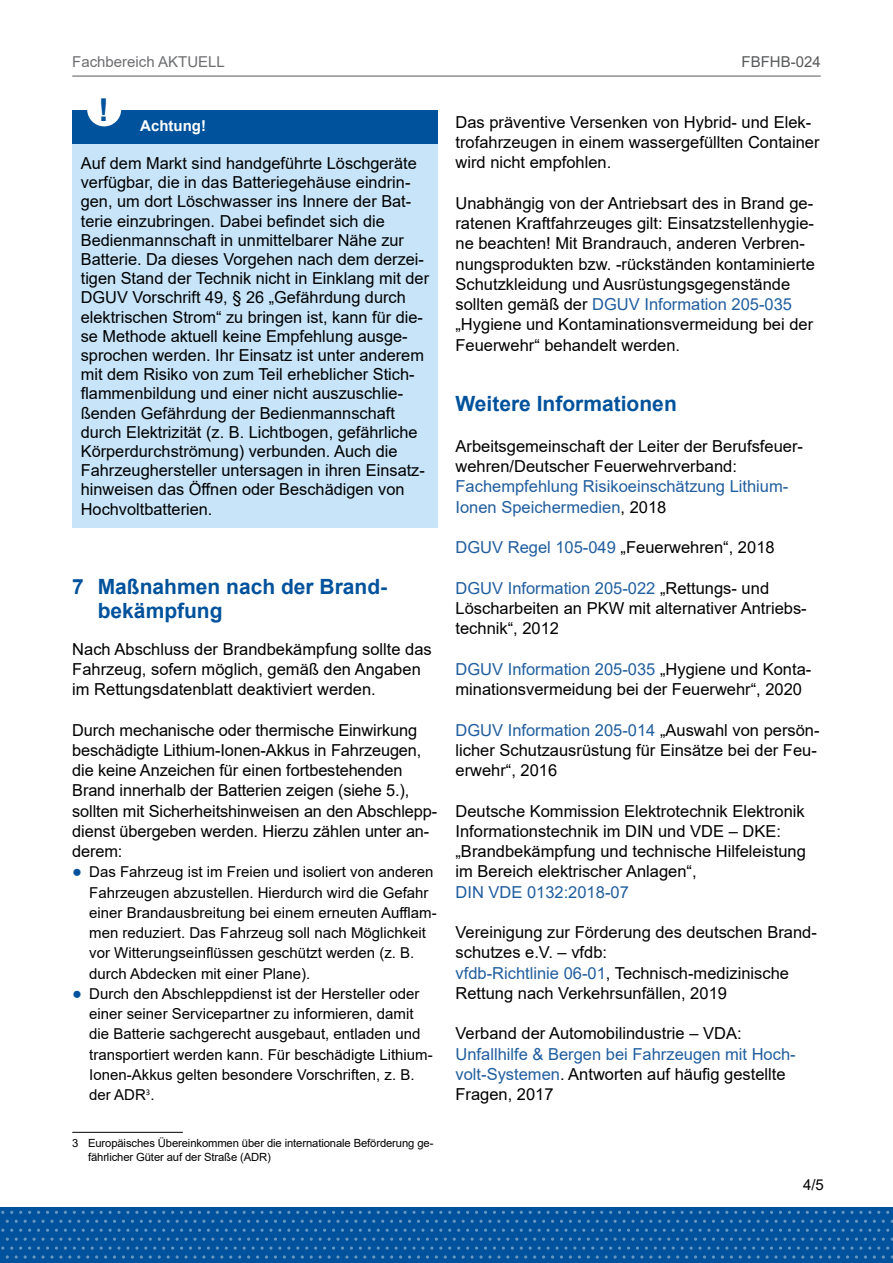
<style>
.page{position:relative;width:893px;height:1263px;background:#fff}
.page>*{position:absolute;margin:0;border:0;box-sizing:border-box;transform-origin:0 0}
.D_-_Überschrift__sch{font:700 31.5px "Arial";color:#00529c}
.D_-_Unter-Übersch{font:700 21px/24px "Arial";color:#00529c}
.Fließtext{font:16.5px/20.2px "Arial";color:#000}
.Fließtext_10__bullet{font:15px/20.2px "Arial";color:#000}
.t1{font:15px "Arial";color:#6d6e71}
.t2{font:15px "Arial";color:#58595b}
.Infokasten_Headline{font:700 15px "Arial";color:#fff}
.Fußnote{font:11.25px/14.2px "Arial";letter-spacing:-.01em;color:#000}
.s1{font-size:16.5px;color:#00529c}
.s2{color:#215e9e}
</style>
<div class="page">
<div style="left:0;top:1207px;width:893px;height:56px;background:#00529c"></div>
<svg style="left:243px;top:1211px;width:38px;height:3px"></svg>
<svg style="left:386px;top:1211px;width:47px;height:3px"></svg>
<svg style="left:538px;top:1211px;width:38px;height:3px"></svg>
<svg style="left:681px;top:1211px;width:38px;height:3px"></svg>
<svg style="left:824px;top:1211px;width:38px;height:3px"></svg>
<svg style="left:725px;top:1220px;width:168px;height:38px"></svg>
<svg style="left:100px;top:1211px;width:38px;height:3px"></svg>
<svg style="left:1px;top:1220px;width:723px;height:38px"></svg>
<div style="left:72px;top:110px;width:366px;height:34px;background:#00529c"></div>
<div style="left:72px;top:144px;width:366px;height:383px;background:#c7e4f8"></div>
<div style="left:87px;top:92px;width:34px;height:34px;background:#fff;border-radius:50%"></div>
<hr style="left:72px;top:1132px;width:111px;height:1px;background:#000">
<hr style="left:72px;top:76px;width:749px;height:1px;background:#58595b">
<p class="t1" style="left:72px;top:52px;width:154px">Fachbereich AKTUELL</p>
<p class="t2" style="left:741px;top:52px;width:81px">FBFHB-024</p>
<h1 class="D_-_Überschrift__sch" style="left:98px;top:88px;width:12px">!</h1>
<p class="Infokasten_Headline" style="left:140px;top:116px;width:67px">Achtung!</p>
<p class="Fließtext" style="left:81px;top:153px;width:350px;line-height:19.2px">Auf dem Markt sind handgeführte Löschgeräte verfügbar, die in das Batteriegehäuse eindrin&shy;gen, um dort Löschwasser ins Innere der Bat&shy;terie einzubringen. Dabei befindet sich die Bedienmannschaft in unmittelbarer Nähe zur Batterie. Da dieses Vorgehen nach dem derzei&shy;tigen Stand der Technik nicht in Einklang mit der DGUV Vorschrift 49, § 26 „Gefährdung durch elektrischen Strom“ zu bringen ist, kann für die&shy;se Methode aktuell keine Empfehlung ausge&shy;sprochen werden. Ihr Einsatz ist unter anderem mit dem Risiko von zum Teil erheblicher Stich&shy;flammenbildung und einer nicht auszuschlie&shy;ßenden Gefährdung der Bedienmannschaft durch Elektrizität (z. B. Lichtbogen, gefährliche Körperdurchströmung) verbunden. Auch die Fahrzeughersteller untersagen in ihren Einsatz&shy;hinweisen das Öffnen oder Beschädigen von Hochvoltbatterien.</p>
<h1 class="D_-_Unter-Übersch" style="left:98px;top:575px;width:291px;text-indent:-26px">7 Maßnahmen nach der Brand&shy;bekämpfung</h1>
<p class="Fließtext" style="left:72px;top:638px;width:361px">Nach Abschluss der Brandbekämpfung sollte das<br>Fahrzeug, sofern möglich, gemäß den Angaben im Rettungsdatenblatt deaktiviert werden.</p>
<p class="Fließtext" style="left:72px;top:719px;width:365px">Durch mechanische oder thermische Einwirkung beschädigte Lithium-Ionen-Akkus in Fahrzeugen, die keine Anzeichen für einen fortbestehenden Brand innerhalb der Batterien zeigen (siehe 5.), sollten mit Sicherheitshinweisen an den Abschlepp&shy;dienst übergeben werden. Hierzu zählen unter an&shy;derem:</p>
<p class="Fließtext_10__bullet" style="left:89px;top:862px;width:349px;text-indent:-17px"><span class="s1">●</span> Das Fahrzeug ist im Freien und isoliert von anderen Fahrzeugen abzustellen. Hierdurch wird die Gefahr einer Brandausbreitung bei einem erneuten Aufflam&shy;men reduziert. Das Fahrzeug soll nach Möglichkeit vor Witterungseinflüssen geschützt werden (z. B. durch Abdecken mit einer Plane).</p>
<p class="Fließtext_10__bullet" style="left:89px;top:983px;width:345px;text-indent:-17px"><span class="s1">●</span> Durch den Abschleppdienst ist der Hersteller oder einer seiner Servicepartner zu informieren, damit die Batterie sachgerecht ausgebaut, entladen und transportiert werden kann. Für beschädigte Lithium-Ionen-Akkus gelten besondere Vorschriften, z. B. der ADR<sup>3</sup>.</p>
<p class="Fußnote" style="left:88px;top:1135px;width:347px;text-indent:-16px">3 Europäisches Übereinkommen über die internationale Beförderung ge&shy;fährlicher Güter auf der Straße (ADR)</p>
<p class="Fließtext" style="left:455px;top:112px;width:366px">Das präventive Versenken von Hybrid- und Elek&shy;trofahrzeugen in einem wassergefüllten Container wird nicht empfohlen.</p>
<p class="Fließtext" style="left:455px;top:193px;width:361px">Unabhängig von der Antriebsart des in Brand ge&shy;ratenen Kraftfahrzeuges gilt: Einsatzstellenhygie&shy;ne beachten! Mit Brandrauch, anderen Verbren&shy;nungsprodukten bzw. -rückständen kontaminierte Schutzkleidung und Ausrüstungsgegenstände sollten gemäß der <span class="s2">DGUV Information 205-035 </span>„Hygiene und Kontaminationsvermeidung bei der Feuerwehr“ behandelt werden.</p>
<h1 class="D_-_Unter-Übersch" style="left:455px;top:392px;width:223px">Weitere Informationen</h1>
<p class="Fließtext" style="left:455px;top:436px;width:349px">Arbeitsgemeinschaft der Leiter der Berufsfeuer&shy;wehren/Deutscher Feuerwehrverband:<br><span class="s2">Fachempfehlung Risikoeinschätzung Lithium-Ionen Speichermedien</span>, 2018</p>
<p class="Fließtext" style="left:455px;top:537px;width:321px"><span class="s2">DGUV Regel 105-049</span> „Feuerwehren“, 2018</p>
<p class="Fließtext" style="left:455px;top:578px;width:353px"><span class="s2">DGUV Information 205-022</span> „Rettungs- und<br>Löscharbeiten an PKW mit alternativer Antriebs&shy;technik“, 2012</p>
<p class="Fließtext" style="left:455px;top:659px;width:357px"><span class="s2">DGUV Information 205-035</span> „Hygiene und Konta&shy;minationsvermeidung bei der Feuerwehr“, 2020</p>
<p class="Fließtext" style="left:455px;top:719px;width:366px"><span class="s2">DGUV Information 205-014</span> „Auswahl von persön&shy;licher Schutzausrüstung für Einsätze bei der Feu&shy;erwehr“, 2016</p>
<p class="Fließtext" style="left:455px;top:800px;width:352px">Deutsche Kommission Elektrotechnik Elektronik Informationstechnik im DIN und VDE – DKE: „Brandbekämpfung und technische Hilfeleistung im Bereich elektrischer Anlagen“,<br><span class="s2">DIN VDE 0132:2018-07</span></p>
<p class="Fließtext" style="left:455px;top:922px;width:363px">Vereinigung zur Förderung des deutschen Brand&shy;schutzes e.V. – vfdb:<br><span class="s2">vfdb-Richtlinie 06-01</span>, Technisch-medizinische Rettung nach Verkehrsunfällen, 2019</p>
<p class="Fließtext" style="left:455px;top:1023px;width:342px">Verband der Automobilindustrie – VDA:<br><span class="s2">Unfallhilfe &amp; Bergen bei Fahrzeugen mit Hoch&shy;volt-Systemen</span>. Antworten auf häufig gestellte Fragen, 2017</p>
<p class="Fließtext_10__bullet" style="left:803px;top:1175px;width:22px">4/5</p>
</div>
